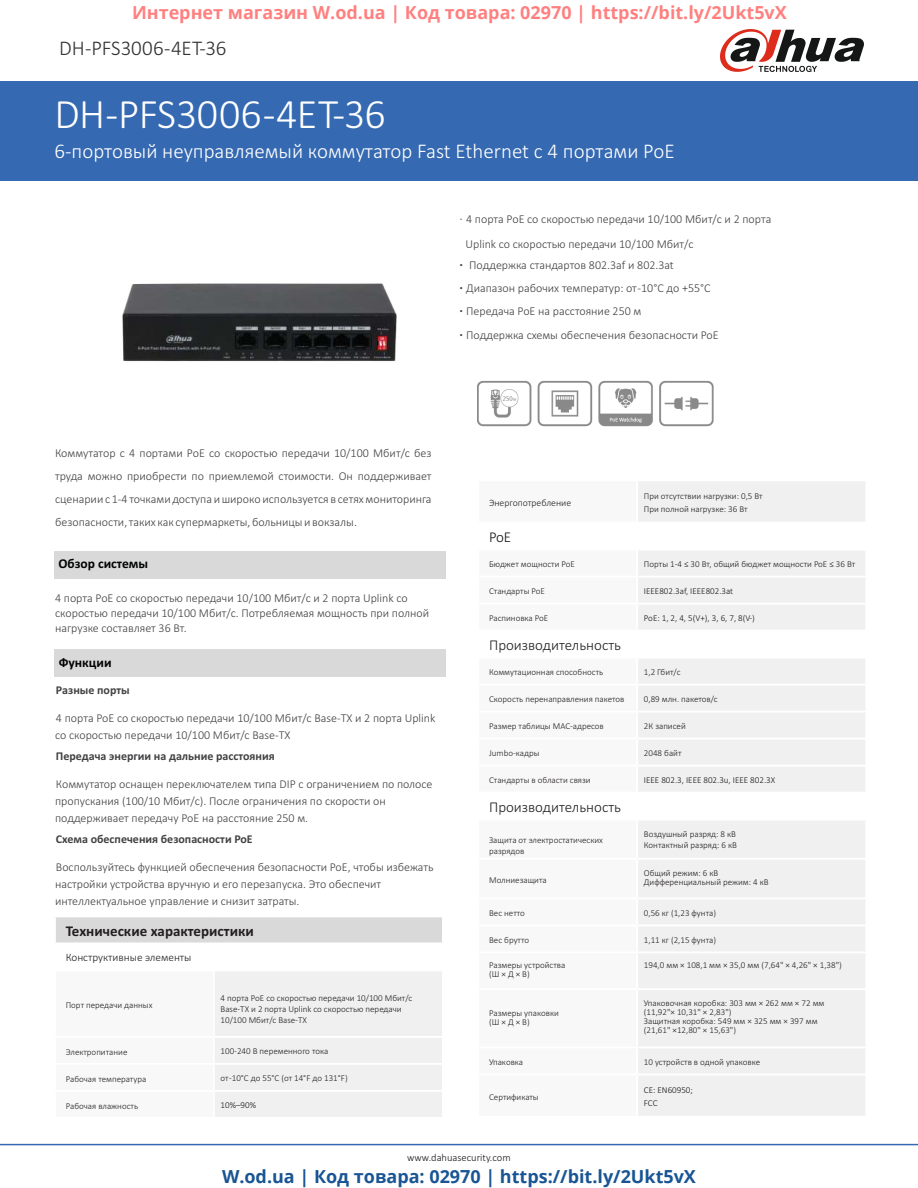
<style>
.page{position:relative;width:918px;height:1188px;background:#fff}
.page>*{position:absolute;margin:0;border:0;box-sizing:border-box;transform-origin:0 0}
.t1{font:300 42px "Calibri";letter-spacing:-.01em;color:#fff}
.t2{font:300 21px "Calibri";color:#fff}
.t3{font:300 21px "Calibri";letter-spacing:-.005em;color:#323232}
.t4{font:700 18px "Open Sans";color:rgb(255 0 0/.5)}
.t5{font:700 18px "Open Sans";color:#195594}
.t6{font:300 15px "Calibri";color:#231f20}
.t7{font:700 15px "Calibri";color:#231f20}
.t8{font:300 15px "Calibri";color:#151616}
.t9{font:700 13.5px "Calibri";color:#010202}
.t10{font:300 12px/17px "Calibri";color:#414042}
.t11{font:700 12px "Calibri";color:#414042}
.t12{font:300 11.25px "Calibri";color:#231f20}
.t13{font:300 10.5px "Calibri";color:#151616}
.t14{font:300 9.75px "Calibri";color:#231f20}
.t15{font:300 9px/10.9px "Calibri";color:#231f20}
.t16{font:300 9px/12.6px "Calibri";color:#151616}
.t17{font:300 8.85px/9px "Calibri";color:#231f20}
.s1{font-size:13.5px}
.s2{font-weight:700;font-size:13.5px}
</style>
<div class="page">
<div style="left:0;top:81px;width:918px;height:100px;background:#3569b2"></div>
<hr style="left:0;top:1144px;width:918px;height:1px;background:#3569b2">
<svg style="left:720px;top:29px;width:144px;height:43px"></svg>
<div style="left:55px;top:916px;width:388px;height:27px;background:#d9d9da"></div>
<div style="left:215px;top:972px;width:227px;height:145px;background:#f0f0f0"></div>
<hr style="left:54px;top:942px;width:160px;height:2px;background:#fff">
<hr style="left:214px;top:942px;width:230px;height:2px;background:#fff">
<hr style="left:54px;top:915px;width:160px;height:2px;background:#fff">
<hr style="left:214px;top:915px;width:230px;height:2px;background:#fff">
<hr style="left:54px;top:917px;width:2px;height:25px;background:#fff">
<hr style="left:442px;top:917px;width:2px;height:25px;background:#fff">
<hr style="left:214px;top:1036px;width:230px;height:2px;background:#fff">
<hr style="left:214px;top:1063px;width:230px;height:2px;background:#fff">
<hr style="left:214px;top:1090px;width:230px;height:2px;background:#fff">
<img style="left:477px;top:380px;width:237px;height:47px">
<div style="left:54px;top:650px;width:392px;height:27px;background:#d9d9da"></div>
<div style="left:54px;top:551px;width:391px;height:27px;background:#d9d9da"></div>
<div style="left:638px;top:481px;width:227px;height:635px;background:#f0f0f0"></div>
<svg style="left:638px;top:524px;width:227px;height:25px"></svg>
<svg style="left:638px;top:632px;width:227px;height:187px;fill:#f0f0f0"></svg>
<hr style="left:637px;top:522px;width:230px;height:2px;background:#fff">
<hr style="left:637px;top:549px;width:230px;height:2px;background:#fff">
<hr style="left:637px;top:576px;width:230px;height:2px;background:#fff">
<hr style="left:637px;top:603px;width:230px;height:2px;background:#fff">
<hr style="left:637px;top:630px;width:230px;height:2px;background:#fff">
<hr style="left:637px;top:657px;width:230px;height:2px;background:#fff">
<hr style="left:637px;top:684px;width:230px;height:2px;background:#fff">
<hr style="left:637px;top:711px;width:230px;height:2px;background:#fff">
<hr style="left:637px;top:738px;width:230px;height:2px;background:#fff">
<hr style="left:637px;top:765px;width:230px;height:2px;background:#fff">
<hr style="left:637px;top:792px;width:230px;height:2px;background:#fff">
<hr style="left:637px;top:819px;width:230px;height:2px;background:#fff">
<hr style="left:637px;top:858px;width:230px;height:2px;background:#fff">
<hr style="left:637px;top:898px;width:230px;height:1px;background:#fff">
<hr style="left:637px;top:925px;width:230px;height:1px;background:#fff">
<hr style="left:637px;top:952px;width:230px;height:1px;background:#fff">
<hr style="left:637px;top:988px;width:230px;height:2px;background:#fff">
<hr style="left:637px;top:1047px;width:230px;height:1px;background:#fff">
<hr style="left:637px;top:1074px;width:230px;height:1px;background:#fff">
<img style="left:122px;top:283px;width:275px;height:79px">
<h3 class="t4" style="left:132px;top:0;width:656px">Интернет магазин W.od.ua | Код товара: 02970 | https://bit.ly/2Ukt5vX</h3>
<h2 class="t3" style="left:59px;top:40px;width:169px">DH-PFS3006-4ET-36</h2>
<h1 class="t1" style="left:55px;top:97px;width:333px">DH-PFS3006-4ET-36</h1>
<h2 class="t2" style="left:55px;top:143px;width:622px">6-портовый неуправляемый коммутатор Fast Ethernet с 4 портами PoE</h2>
<p class="t10" style="left:465px;top:208px;width:307px;line-height:24.6px;text-indent:-6px"><span class="s1">·</span> 4 порта PoE со скоростью передачи 10/100 Мбит/с и 2 порта<br>Uplink со скоростью передачи 10/100 Мбит/с</p>
<p class="t10" style="left:459px;top:254px;width:261px;line-height:23.2px"><span class="s2">·</span> Поддержка стандартов 802.3af и 802.3at<br><span class="s2">·</span> Диапазон рабочих температур: от -10°C до +55°C<br><span class="s2">·</span> Передача PoE на расстояние 250 м<br><span class="s2">·</span> Поддержка схемы обеспечения безопасности PoE</p>
<p class="t10" style="left:55px;top:443px;width:378px;line-height:22.8px;text-align:justify">Коммутатор с 4 портами PoE со скоростью передачи 10/100 Мбит/с без труда можно приобрести по приемлемой стоимости. Он поддерживает сценарии с 1-4 точками доступа и широко используется в сетях мониторинга безопасности, таких как супермаркеты, больницы и вокзалы.</p>
<p class="t9" style="left:59px;top:558px;width:91px">Обзор системы</p>
<p class="t10" style="left:55px;top:592px;width:376px;line-height:14.7px">4 порта PoE со скоростью передачи 10/100 Мбит/с и 2 порта Uplink со скоростью передачи 10/100 Мбит/с. Потребляемая мощность при полной нагрузке составляет 36 Вт.</p>
<p class="t9" style="left:59px;top:657px;width:54px">Функции</p>
<p class="t11" style="left:56px;top:685px;width:75px">Разные порты</p>
<p class="t10" style="left:55px;top:711px;width:382px">4 порта PoE со скоростью передачи 10/100 Мбит/с Base-TX и 2 порта Uplink со скоростью передачи 10/100 Мбит/с Base-TX</p>
<p class="t11" style="left:56px;top:751px;width:220px">Передача энергии на дальние расстояния</p>
<p class="t10" style="left:55px;top:776px;width:379px">Коммутатор оснащен переключателем типа DIP с ограничением по полосе пропускания (100/10 Мбит/с). После ограничения по скорости он поддерживает передачу PoE на расстояние 250 м.</p>
<p class="t11" style="left:56px;top:834px;width:198px">Схема обеспечения безопасности PoE</p>
<p class="t10" style="left:55px;top:859px;width:380px">Воспользуйтесь функцией обеспечения безопасности PoE, чтобы избежать настройки устройства вручную и его перезапуска. Это обеспечит интеллектуальное управление и снизит затраты.</p>
<p class="t7" style="left:66px;top:924px;width:190px">Технические характеристики</p>
<p class="t12" style="left:66px;top:953px;width:127px">Конструктивные элементы</p>
<p class="t15" style="left:66px;top:1000px;width:88px">Порт передачи данных</p>
<p class="t15" style="left:221px;top:994px;width:193px">4 порта PoE со скоростью передачи 10/100 Мбит/с<br>Base-TX и 2 порта Uplink со скоростью передачи<br>10/100 Мбит/с Base-TX</p>
<p class="t15" style="left:66px;top:1047px;width:63px">Электропитание</p>
<p class="t15" style="left:221px;top:1047px;width:109px">100-240 В переменного тока</p>
<p class="t15" style="left:66px;top:1074px;width:82px">Рабочая температура</p>
<p class="t15" style="left:221px;top:1074px;width:129px">от -10°C до 55°C (от 14°F до 131°F)</p>
<p class="t15" style="left:66px;top:1101px;width:74px">Рабочая влажность</p>
<p class="t16" style="left:221px;top:1100px;width:37px">10%–90%</p>
<p class="t14" style="left:489px;top:498px;width:84px">Энергопотребление</p>
<p class="t15" style="left:644px;top:491px;width:120px;line-height:12.6px">При отсутствии нагрузки: 0,5 Вт<br>При полной нагрузке: 36 Вт</p>
<p class="t8" style="left:489px;top:530px;width:24px">PoE</p>
<p class="t15" style="left:489px;top:560px;width:87px">Бюджет мощности PoE</p>
<p class="t15" style="left:644px;top:559px;width:213px">Порты 1-4 ≤ 30 Вт, общий бюджет мощности PoE ≤ 36 Вт</p>
<p class="t15" style="left:489px;top:587px;width:57px">Стандарты PoE</p>
<p class="t16" style="left:644px;top:585px;width:91px">IEEE802.3af, IEEE802.3at</p>
<p class="t15" style="left:489px;top:614px;width:61px">Распиновка PoE</p>
<p class="t16" style="left:644px;top:612px;width:112px">PoE: 1, 2, 4, 5(V+), 3, 6, 7, 8(V-)</p>
<p class="t6" style="left:489px;top:638px;width:133px">Производительность</p>
<p class="t15" style="left:489px;top:668px;width:116px">Коммутационная способность</p>
<p class="t15" style="left:644px;top:667px;width:38px">1,2 Гбит/с</p>
<p class="t15" style="left:489px;top:695px;width:137px">Скорость перенаправления пакетов</p>
<p class="t15" style="left:644px;top:694px;width:75px">0,89 млн. пакетов/с</p>
<p class="t15" style="left:489px;top:722px;width:116px">Размер таблицы МАС-адресов</p>
<p class="t15" style="left:644px;top:721px;width:43px">2К записей</p>
<p class="t15" style="left:489px;top:749px;width:52px">Jumbo-кадры</p>
<p class="t15" style="left:644px;top:748px;width:39px">2048 байт</p>
<p class="t15" style="left:489px;top:776px;width:103px">Стандарты в области связи</p>
<p class="t16" style="left:644px;top:774px;width:133px">IEEE 802.3, IEEE 802.3u, IEEE 802.3X</p>
<p class="t6" style="left:489px;top:800px;width:133px">Производительность</p>
<p class="t15" style="left:489px;top:836px;width:115px">Защита от электростатических разрядов</p>
<p class="t15" style="left:644px;top:829px;width:94px">Воздушный разряд: 8 кВ<br>Контактный разряд: 6 кВ</p>
<p class="t15" style="left:489px;top:875px;width:59px">Молниезащита</p>
<p class="t15" style="left:644px;top:869px;width:126px;line-height:9px">Общий режим: 6 кВ<br>Дифференциальный режим: 4 кВ</p>
<p class="t15" style="left:489px;top:908px;width:37px">Вес нетто</p>
<p class="t15" style="left:644px;top:908px;width:74px">0,56 кг (1,23 фунта)</p>
<p class="t15" style="left:489px;top:935px;width:42px">Вес брутто</p>
<p class="t15" style="left:644px;top:935px;width:74px">1,11 кг (2,15 фунта)</p>
<p class="t15" style="left:489px;top:962px;width:78px;line-height:9px">Размеры устройства (Ш × Д × В)</p>
<p class="t15" style="left:644px;top:961px;width:199px">194,0 мм × 108,1 мм × 35,0 мм (7,64" × 4,26" × 1,38")</p>
<p class="t15" style="left:489px;top:1009px;width:71px;line-height:9px">Размеры упаковки (Ш × Д × В)</p>
<p class="t17" style="left:644px;top:999px;width:182px">Упаковочная коробка: 303 мм × 262 мм × 72 мм (11,92"× 10,31" × 2,83")<br>Защитная коробка: 549 мм × 325 мм × 397 мм (21,61" ×12,80" × 15,63")</p>
<p class="t15" style="left:489px;top:1057px;width:36px">Упаковка</p>
<p class="t15" style="left:644px;top:1057px;width:118px">10 устройств в одной упаковке</p>
<p class="t15" style="left:489px;top:1092px;width:51px">Сертификаты</p>
<p class="t16" style="left:644px;top:1085px;width:50px">CE: EN60950;<br>FCC</p>
<p class="t13" style="left:407px;top:1153px;width:105px">www.dahuasecurity.com</p>
<h3 class="t5" style="left:222px;top:1164px;width:475px">W.od.ua | Код товара: 02970 | https://bit.ly/2Ukt5vX</h3>
</div>
